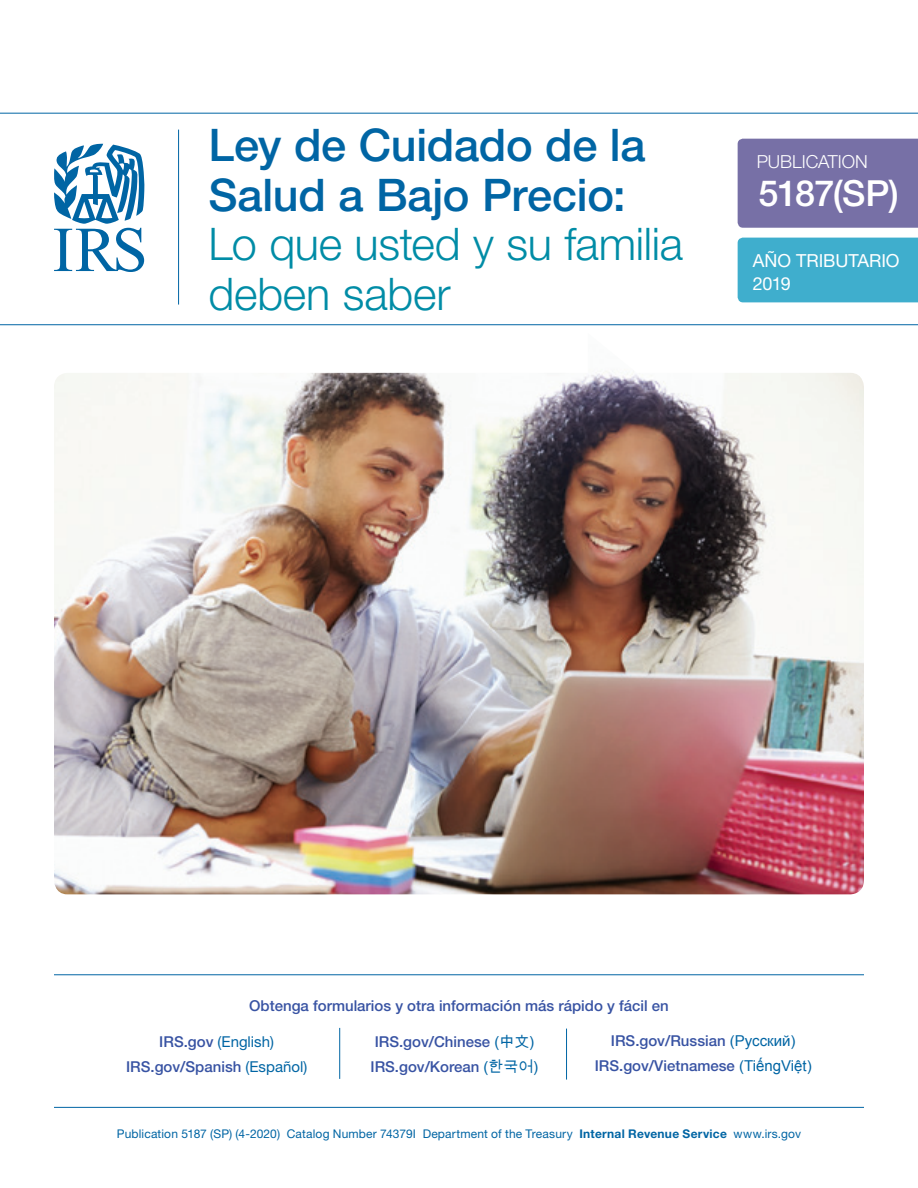
<style>
.page{position:relative;width:918px;height:1188px;background:#fff}
.page>*{position:absolute;margin:0;border:0;box-sizing:border-box;transform-origin:0 0}
.t1{font:500 45px/49.5px "Helvetica Neue LT Std";letter-spacing:-.005em;color:#0065a4}
.t2{font:300 45px/49.5px "Helvetica Neue LT Std";letter-spacing:-.005em;color:#008ca6}
.t3{font:500 36px "Helvetica Neue LT Std";letter-spacing:-.025em;color:#fff}
.t4{font:18px/22.5px "Helvetica Neue LT Std";letter-spacing:-.005em;color:#fff}
.t5{font:300 18px "Helvetica Neue LT Std";letter-spacing:-.005em;color:#fff}
.t6{font:500 15px "Helvetica Neue LT Std";color:#3853a3}
.t7{font:15px "Helvetica Neue LT Std";color:#0065a4}
.t8{font:12px "Helvetica Neue LT Std";letter-spacing:.015em;color:#0065a4}
.s1{font-weight:500;color:#3853a3}
.s2{font-family:"Arial Unicode MS";font-weight:400;color:#0065a4}
.s3{font-family:"Arial";font-weight:400;color:#0065a4}
.s4{font-weight:400;color:#0065a4}
.s5{font-weight:700}
</style>
<div class="page">
<hr style="left:178px;top:130px;width:1px;height:175px;background:#0065a4">
<hr style="left:0;top:324px;width:918px;height:1px;background:#0065a4">
<hr style="left:0;top:113px;width:918px;height:1px;background:#0065a4">
<hr style="left:54px;top:974px;width:810px;height:1px;background:#0065a4">
<hr style="left:54px;top:1107px;width:810px;height:1px;background:#0065a4">
<hr style="left:339px;top:1028px;width:1px;height:51px;background:#0065a4">
<hr style="left:566px;top:1029px;width:1px;height:51px;background:#0065a4">
<svg style="left:54px;top:143px;width:91px;height:129px"></svg>
<div style="left:738px;top:238px;width:180px;height:64px;background:#3faecd"></div>
<div style="left:738px;top:139px;width:180px;height:89px;background:#7770a6"></div>
<img style="left:54px;top:371px;width:810px;height:523px">
<p class="t1" style="left:208px;top:120px;width:439px">Ley de Cuidado de la<br>Salud a Bajo Precio:</p>
<h1 class="t2" style="left:208px;top:218px;width:476px">Lo que usted y su familia deben saber</h1>
<p class="t5" style="left:757px;top:151px;width:112px">PUBLICATION</p>
<p class="t3" style="left:759px;top:171px;width:142px">5187(SP)</p>
<p class="t4" style="left:753px;top:249px;width:148px">AÑO TRIBUTARIO<br>2019</p>
<p class="t6" style="left:249px;top:996px;width:421px">Obtenga formularios y otra información más rápido y fácil en</p>
<p class="t7" style="left:159px;top:1033px;width:116px"><span class="s1">IRS.gov</span> (English)</p>
<p class="t6" style="left:375px;top:1033px;width:161px">IRS.gov/Chinese <span class="s2">(中文)</span></p>
<p class="t6" style="left:611px;top:1031px;width:186px">IRS.gov/Russian <span class="s3">(Pусский)</span></p>
<p class="t6" style="left:126px;top:1058px;width:183px">IRS.gov/Spanish <span class="s4">(Español)</span></p>
<p class="t6" style="left:371px;top:1058px;width:170px">IRS.gov/Korean <span class="s2">(한국어)</span></p>
<p class="t6" style="left:595px;top:1056px;width:218px">IRS.gov/Vietnamese <span class="s3">(TiếngViệt)</span></p>
<p class="t8" style="left:117px;top:1127px;width:301px">Publication 5187 (SP) (4-2020) Catalog Number 74379I</p>
<p class="t8" style="left:423px;top:1127px;width:380px">Department of the Treasury <span class="s5">Internal Revenue Service</span> www.irs.gov</p>
</div>
